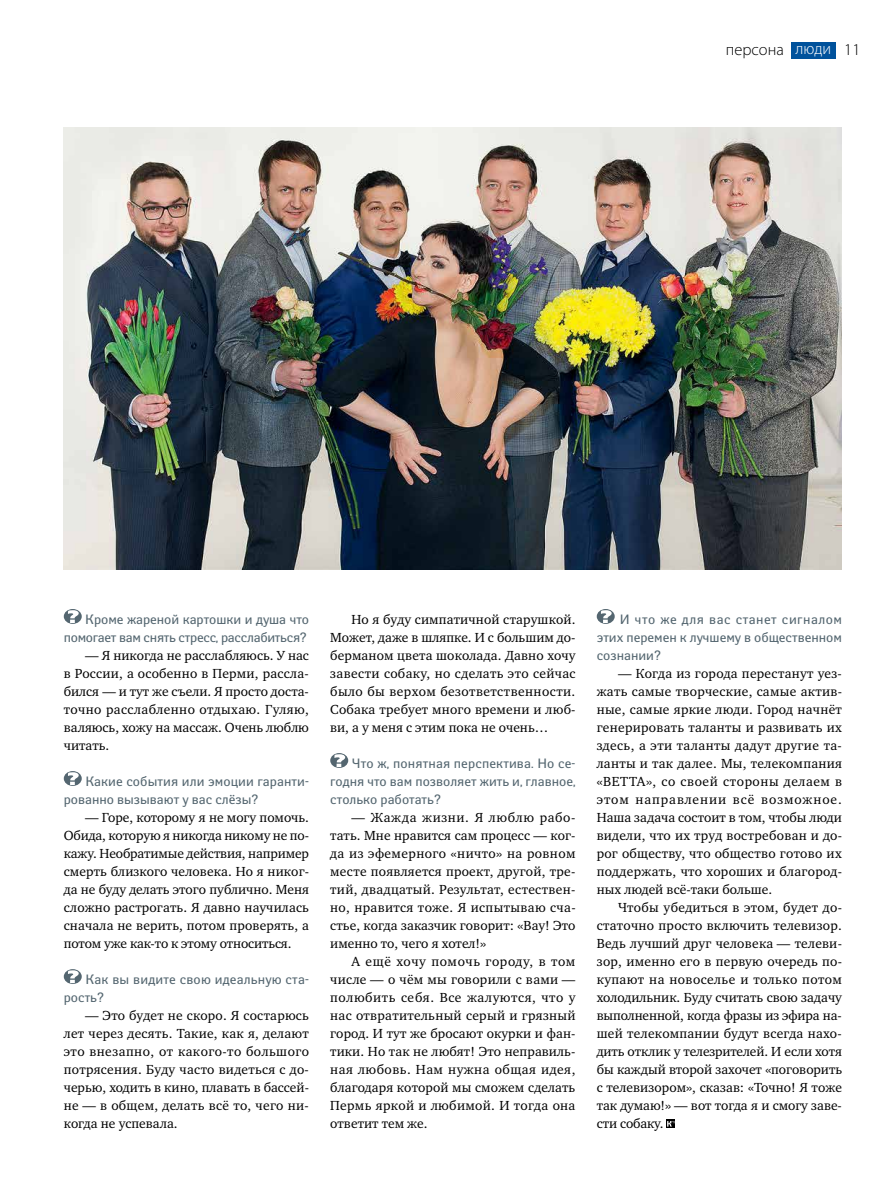
<style>
.page{position:relative;width:893px;height:1191px;background:#fff}
.page>*{position:absolute;margin:0;border:0;box-sizing:border-box;transform-origin:0 0}
.t1{font:300 16.5px "Myriad Pro";color:#000}
.t2{font:13.5px/18px "Charter ITC";color:#000;text-align:justify}
.t3{font:13.5px/18px "Yanus";color:#546670}
.t4{font:13.5px/18px "Yanus";letter-spacing:-.02em;color:#546670;text-align:right}
.s1{color:#fff}
</style>
<div class="page">
<img style="left:64px;top:128px;width:778px;height:442px">
<div style="left:791px;top:42px;width:44px;height:17px;background:#00529c"></div>
<svg style="left:64px;top:609px;width:18px;height:15px"></svg>
<svg style="left:64px;top:771px;width:18px;height:15px"></svg>
<svg style="left:64px;top:969px;width:18px;height:15px"></svg>
<svg style="left:330px;top:753px;width:18px;height:15px"></svg>
<svg style="left:597px;top:609px;width:18px;height:15px"></svg>
<svg style="left:667px;top:1119px;width:8px;height:9px"></svg>
<svg style="left:667px;top:1121px;width:8px;height:5px"></svg>
<p class="t1" style="left:726px;top:40px;width:136px">персона <span class="s1">люди</span> 11</p>
<p class="t4" style="left:64px;top:610px;width:247px">Кроме жареной картошки и душа что помогает вам снять стресс, расслабиться?</p>
<p class="t2" style="left:64px;top:646px;width:247px;text-indent:21px">— Я никогда не расслабляюсь. У нас в России, а особенно в Перми, рассла&shy;бился — и тут же съели. Я просто доста&shy;точно расслабленно отдыхаю. Гуляю, валяюсь, хожу на массаж. Очень люблю читать.</p>
<p class="t3" style="left:64px;top:772px;width:247px;text-indent:22px">Какие события или эмоции гаранти&shy;рованно вызывают у вас слёзы?</p>
<p class="t2" style="left:64px;top:808px;width:247px;text-indent:21px">— Горе, которому я не могу помочь.<br>Обида, которую я никогда никому не по&shy;кажу. Необратимые действия, например смерть близкого человека. Но я никог&shy;да не буду делать этого публично. Меня сложно растрогать. Я давно научилась сначала не верить, потом проверять, а потом уже как-то к этому относиться.</p>
<p class="t3" style="left:64px;top:970px;width:247px;text-indent:22px">Как вы видите свою идеальную ста&shy;рость?</p>
<p class="t2" style="left:64px;top:1006px;width:247px;text-indent:21px">— Это будет не скоро. Я состарюсь лет через десять. Такие, как я, делают это внезапно, от какого-то большого потрясения. Буду часто видеться с до&shy;черью, ходить в кино, плавать в бассей&shy;не — в общем, делать всё то, чего ни&shy;когда не успевала.</p>
<p class="t2" style="left:330px;top:610px;width:247px;text-indent:21px">Но я буду симпатичной старушкой.<br>Может, даже в шляпке. И с большим до&shy;берманом цвета шоколада. Давно хочу завести собаку, но сделать это сейчас было бы верхом безответственности.<br>Собака требует много времени и люб&shy;ви, а у меня с этим пока не очень…</p>
<p class="t3" style="left:330px;top:754px;width:247px;text-align:justify;text-indent:22px">Что ж, понятная перспектива. Но се&shy;годня что вам позволяет жить и, главное, столько работать?</p>
<p class="t2" style="left:330px;top:808px;width:247px;text-indent:21px">— Жажда жизни. Я люблю рабо&shy;тать. Мне нравится сам процесс — ког&shy;да из эфемерного «ничто» на ровном месте появляется проект, другой, тре&shy;тий, двадцатый. Результат, естествен&shy;но, нравится тоже. Я испытываю сча&shy;стье, когда заказчик говорит: «Вау! Это именно то, чего я хотел!»</p>
<p class="t2" style="left:330px;top:952px;width:247px;text-indent:21px">А ещё хочу помочь городу, в том числе — о чём мы говорили с вами — полюбить себя. Все жалуются, что у нас отвратительный серый и грязный город. И тут же бросают окурки и фан&shy;тики. Но так не любят! Это неправиль&shy;ная любовь. Нам нужна общая идея, благодаря которой мы сможем сделать Пермь яркой и любимой. И тогда она ответит тем же.</p>
<p class="t3" style="left:597px;top:610px;width:247px;text-align:justify;text-indent:23px">И что же для вас станет сигналом этих перемен к лучшему в общественном сознании?</p>
<p class="t2" style="left:597px;top:664px;width:247px;text-indent:21px">— Когда из города перестанут уез&shy;жать самые творческие, самые актив&shy;ные, самые яркие люди. Город начнёт генерировать таланты и развивать их здесь, а эти таланты дадут другие та&shy;ланты и так далее. Мы, телекомпания «ВЕТТА», со своей стороны делаем в этом направлении всё возможное.<br>Наша задача состоит в том, чтобы люди видели, что их труд востребован и до&shy;рог обществу, что общество готово их поддержать, что хороших и благород&shy;ных людей всё-таки больше.</p>
<p class="t2" style="left:597px;top:898px;width:247px;text-indent:21px">Чтобы убедиться в этом, будет до&shy;статочно просто включить телевизор.<br>Ведь лучший друг человека — телеви&shy;зор, именно его в первую очередь по&shy;купают на новоселье и только потом холодильник. Буду считать свою задачу выполненной, когда фразы из эфира на&shy;шей телекомпании будут всегда нахо&shy;дить отклик у телезрителей. И если хотя бы каждый второй захочет «поговорить с телевизором», сказав: «Точно! Я тоже так думаю!» — вот тогда я и смогу заве&shy;сти собаку.</p>
</div>
